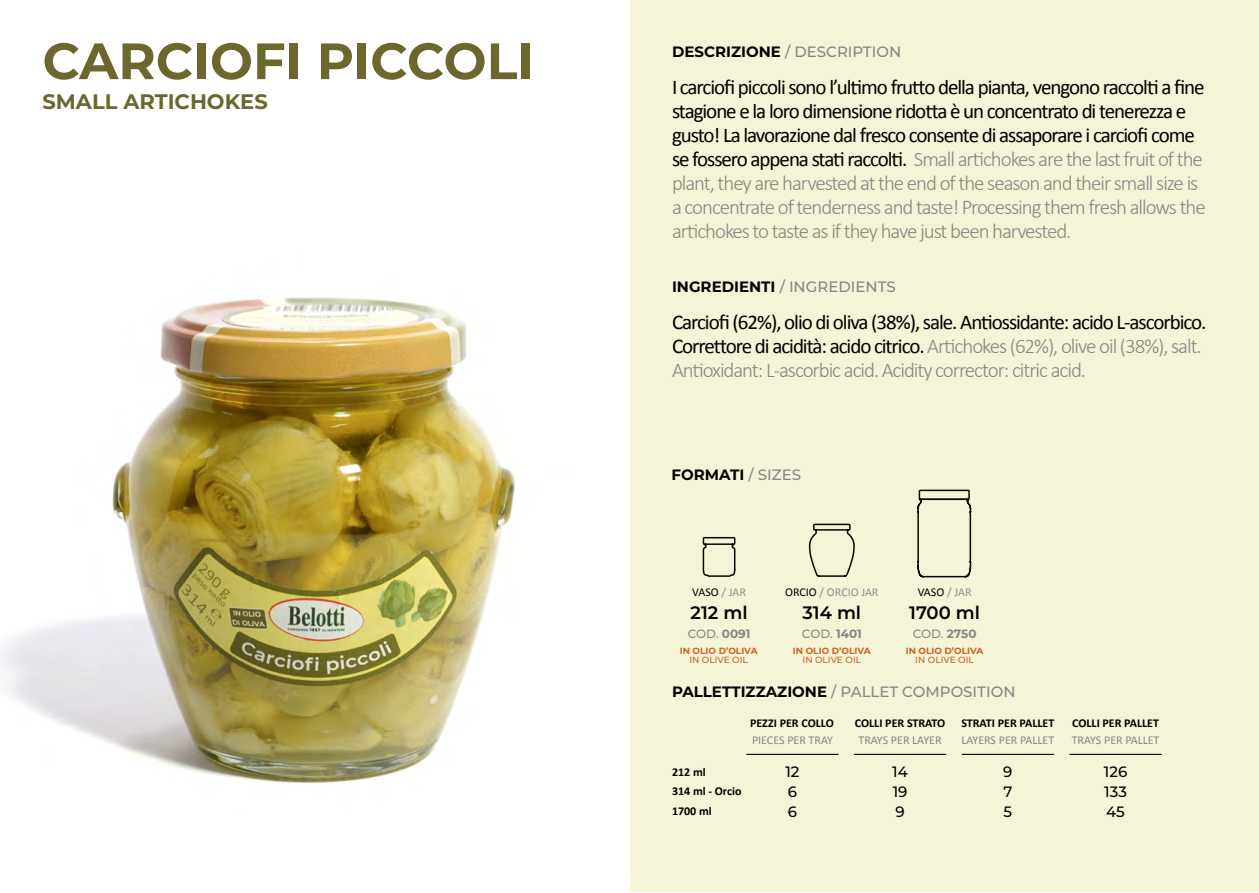
<style>
.page{position:relative;width:1259px;height:893px;background:#fff}
.page>*{position:absolute;margin:0;border:0;box-sizing:border-box;transform-origin:0 0}
.t1{font:700 51px "Montserrat";color:#6c672d}
.t2{font:21px/24px "Calibri";letter-spacing:-.05em;color:#000}
.t3{font:700 21px "Montserrat";color:#6c672d}
.t4{font:600 18px "Montserrat";color:#000}
.t5{font:500 15px "Montserrat";color:#858684}
.t6{font:500 15px "Montserrat";color:#000}
.t7{font:700 15px "Montserrat";color:#000}
.t8{font:700 12px "Calibri";color:#000}
.t9{font:12px "Calibri";color:#858684}
.t10{font:500 12px "Montserrat";letter-spacing:-.005em;color:#848684}
.t11{font:12px "Calibri";color:#000}
.t12{font:12px "Calibri";color:#8e8e8e}
.t13{font:700 9px "Montserrat";color:#c8632c}
.t14{font:500 9px "Montserrat";color:#c8632c}
.s1{font-weight:700;color:#000}
.s2{font-weight:300;color:#858684}
.s3{font-weight:500;color:#858684}
.s4{color:#8e8e8e}
.s5{color:#000}
.s6{font-weight:700}
</style>
<div class="page">
<div style="left:630px;top:1px;width:629px;height:891px;background:#f6f4d6"></div>
<img style="left:0;top:297px;width:515px;height:487px">
<svg style="left:808px;top:523px;width:47px;height:54px"></svg>
<svg style="left:702px;top:537px;width:34px;height:40px"></svg>
<div style="left:918px;top:490px;width:52px;height:10px;border:2px solid #0b0500"></div>
<svg style="left:917px;top:497px;width:55px;height:81px"></svg>
<hr style="left:962px;top:754px;width:91px;height:1px;background:#000">
<hr style="left:854px;top:754px;width:91px;height:1px;background:#000">
<hr style="left:1070px;top:754px;width:91px;height:1px;background:#000">
<hr style="left:747px;top:754px;width:91px;height:1px;background:#000">
<h1 class="t1" style="left:43px;top:24px;width:493px">CARCIOFI PICCOLI</h1>
<p class="t3" style="left:43px;top:87px;width:227px">SMALL ARTICHOKES</p>
<p class="t5" style="left:672px;top:41px;width:231px"><span class="s1">DESCRIZIONE</span> / DESCRIPTION</p>
<p class="t2" style="left:672px;top:75px;width:535px">I carciofi piccoli sono l’ultimo frutto della pianta, vengono raccolti a fine stagione e la loro dimensione ridotta è un concentrato di tenerezza e gusto! La lavorazione dal fresco consente di assaporare i carciofi come se fossero appena stati raccolti. <span class="s2">Small artichokes are the last fruit of the plant, they are harvested at the end of the season and their small size is a concentrate of tenderness and taste! Processing them fresh allows the artichokes to taste as if they have just been harvested.</span></p>
<p class="t5" style="left:672px;top:277px;width:225px"><span class="s1">INGREDIENTI</span> / INGREDIENTS</p>
<p class="t2" style="left:672px;top:310px;width:536px">Carciofi (62%), olio di oliva (38%), sale. Antiossidante: acido L-ascorbico.<br>Correttore di acidità: acido citrico. <span class="s2">Artichokes (62%), olive oil (38%), salt.<br>Antioxidant: L-ascorbic acid. Acidity corrector: citric acid.</span></p>
<p class="t7" style="left:671px;top:464px;width:131px">FORMATI <span class="s3">/ SIZES</span></p>
<p class="t11" style="left:692px;top:583px;width:55px">VASO <span class="s4">/ JAR</span></p>
<p class="t4" style="left:690px;top:599px;width:58px">212 ml</p>
<p class="t13" style="left:680px;top:644px;width:79px">IN OLIO D’OLIVA</p>
<p class="t14" style="left:689px;top:653px;width:60px">IN OLIVE OIL</p>
<p class="t12" style="left:785px;top:583px;width:95px"><span class="s5">ORCIO</span> / ORCIO JAR</p>
<p class="t4" style="left:802px;top:599px;width:60px">314 ml</p>
<p class="t13" style="left:793px;top:644px;width:79px">IN OLIO D’OLIVA</p>
<p class="t14" style="left:802px;top:653px;width:60px">IN OLIVE OIL</p>
<p class="t11" style="left:917px;top:583px;width:55px">VASO <span class="s4">/ JAR</span></p>
<p class="t4" style="left:909px;top:599px;width:72px">1700 ml</p>
<p class="t10" style="left:687px;top:625px;width:64px">COD. <span class="s6">0091</span></p>
<p class="t10" style="left:802px;top:625px;width:61px">COD. <span class="s6">1401</span></p>
<p class="t10" style="left:912px;top:625px;width:65px">COD. <span class="s6">2750</span></p>
<p class="t13" style="left:905px;top:644px;width:79px">IN OLIO D’OLIVA</p>
<p class="t14" style="left:915px;top:653px;width:60px">IN OLIVE OIL</p>
<p class="t5" style="left:672px;top:681px;width:345px"><span class="s1">PALLETTIZZAZIONE</span> / PALLET COMPOSITION</p>
<p class="t8" style="left:672px;top:763px;width:35px">212 ml</p>
<p class="t8" style="left:672px;top:803px;width:41px">1700 ml</p>
<p class="t8" style="left:672px;top:783px;width:71px">314 ml - Orcio</p>
<p class="t8" style="left:750px;top:715px;width:85px">PEZZI PER COLLO</p>
<p class="t9" style="left:752px;top:731px;width:82px">PIECES PER TRAY</p>
<p class="t6" style="left:785px;top:761px;width:16px">12</p>
<p class="t6" style="left:788px;top:801px;width:11px">6</p>
<p class="t6" style="left:788px;top:781px;width:11px">6</p>
<p class="t8" style="left:855px;top:715px;width:92px">COLLI PER STRATO</p>
<p class="t9" style="left:858px;top:731px;width:85px">TRAYS PER LAYER</p>
<p class="t6" style="left:892px;top:761px;width:17px">14</p>
<p class="t6" style="left:895px;top:801px;width:11px">9</p>
<p class="t6" style="left:892px;top:781px;width:16px">19</p>
<p class="t8" style="left:961px;top:715px;width:94px">STRATI PER PALLET</p>
<p class="t9" style="left:961px;top:731px;width:94px">LAYERS PER PALLET</p>
<p class="t6" style="left:1003px;top:761px;width:11px">9</p>
<p class="t6" style="left:1003px;top:801px;width:10px">5</p>
<p class="t6" style="left:1003px;top:781px;width:10px">7</p>
<p class="t8" style="left:1072px;top:715px;width:88px">COLLI PER PALLET</p>
<p class="t9" style="left:1071px;top:731px;width:89px">TRAYS PER PALLET</p>
<p class="t6" style="left:1104px;top:761px;width:25px">126</p>
<p class="t6" style="left:1106px;top:801px;width:20px">45</p>
<p class="t6" style="left:1104px;top:781px;width:24px">133</p>
</div>
